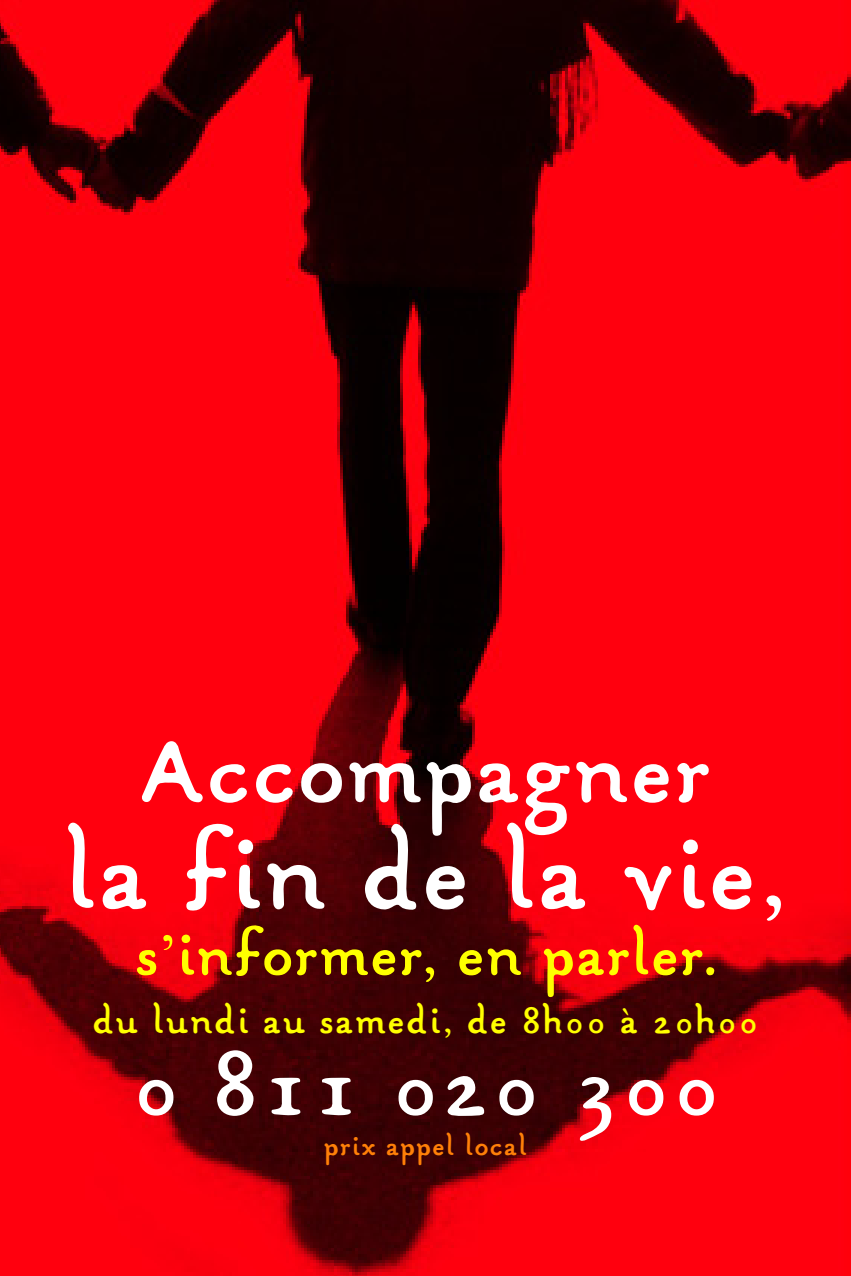
<style>
.page{position:relative;width:851px;height:1276px;background:#fff}
.page>*{position:absolute;margin:0;border:0;box-sizing:border-box;transform-origin:0 0}
.t1{font:700 108px "Gararond";letter-spacing:.025em;color:#fff}
.t2{font:700 96px "Gararond";letter-spacing:.025em;color:#fff}
.t3{font:700 63px "Gararond";letter-spacing:.025em;color:#ff0}
.t4{font:700 39px "Gararond";letter-spacing:.05em;color:#ff0}
.t5{font:700 28.5px "Gararond";letter-spacing:.05em;color:#ff8008}
</style>
<div class="page">
<img style="left:0;top:1px;width:850px;height:1275px">
<h2 class="t2" style="left:140px;top:712px;width:572px">Accompagner</h2>
<h1 class="t1" style="left:65px;top:807px;width:721px">la fin de la vie,</h1>
<h3 class="t3" style="left:136px;top:916px;width:583px">s’informer, en parler.</h3>
<p class="t4" style="left:93px;top:996px;width:666px">du lundi au samedi, de 8h00 à 20h00</p>
<h2 class="t2" style="left:131px;top:1025px;width:590px">0 811 020 300</h2>
<p class="t5" style="left:324px;top:1128px;width:204px">prix appel local</p>
</div>
